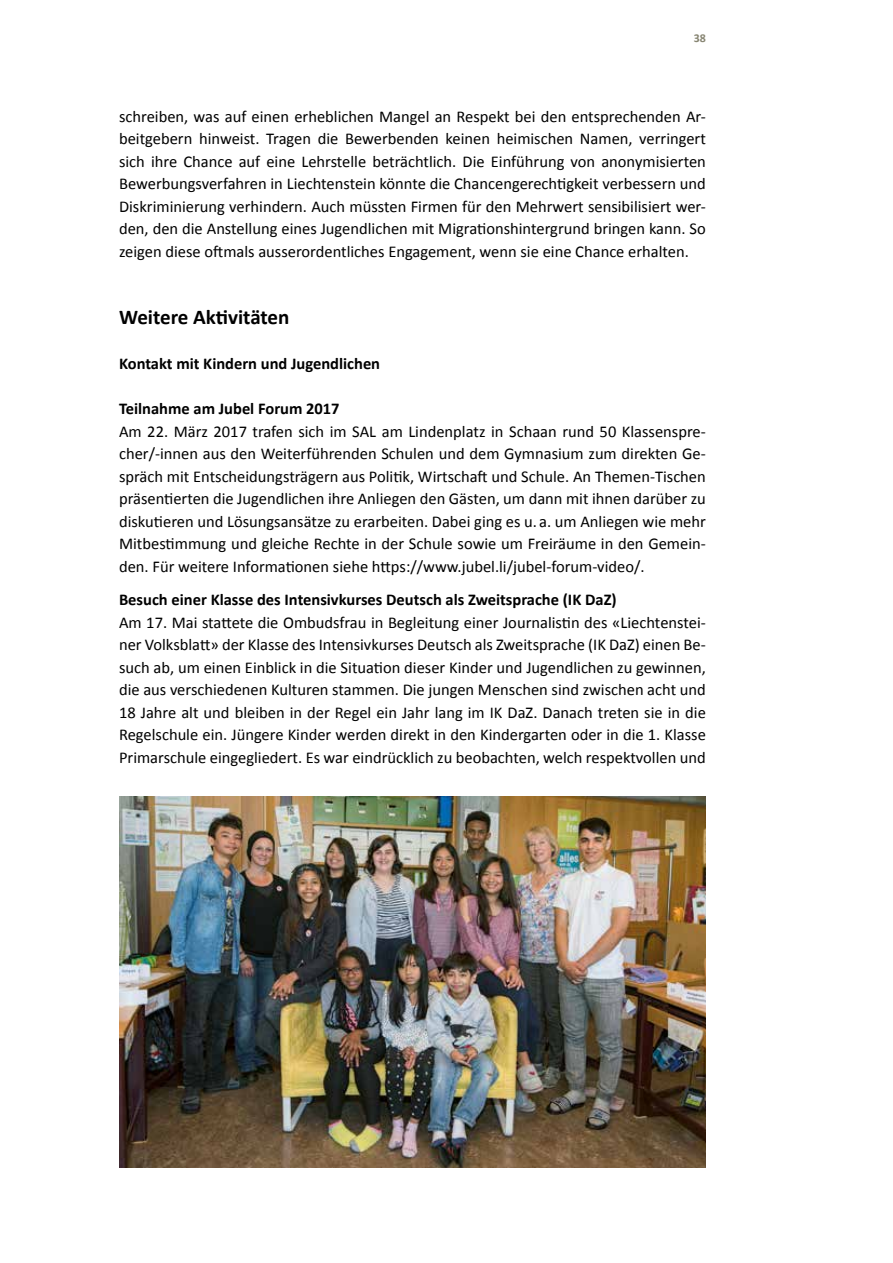
<style>
.page{position:relative;width:893px;height:1263px;background:#fff}
.page>*{position:absolute;margin:0;border:0;box-sizing:border-box;transform-origin:0 0}
.t1{font:700 21px "Calibri";color:#000}
.t2{font:16.5px/22.5px "Calibri";color:#000;text-align:justify}
.t3{font:700 16.5px "Calibri";color:#000}
.t4{font:700 12px "Calibri";color:#878572}
</style>
<div class="page">
<img style="left:119px;top:796px;width:587px;height:372px">
<p class="t4" style="left:694px;top:30px;width:14px">38</p>
<p class="t2" style="left:119px;top:104px;width:588px">schreiben, was auf einen erheblichen Mangel an Respekt bei den entsprechenden Ar&shy;beitgebern hinweist. Tragen die Bewerbenden keinen heimischen Namen, verringert sich ihre Chance auf eine Lehrstelle beträchtlich. Die Einführung von anonymisierten Bewerbungsverfahren in Liechtenstein könnte die Chancengerechtigkeit verbessern und Diskriminierung verhindern. Auch müssten Firmen für den Mehrwert sensibilisiert wer&shy;den, den die Anstellung eines Jugendlichen mit Migrationshintergrund bringen kann. So zeigen diese oftmals ausserordentliches Engagement, wenn sie eine Chance erhalten.</p>
<p class="t1" style="left:119px;top:304px;width:172px">Weitere Aktivitäten</p>
<p class="t3" style="left:119px;top:353px;width:263px">Kontakt mit Kindern und Jugendlichen</p>
<p class="t3" style="left:119px;top:398px;width:222px">Teilnahme am Jubel Forum 2017</p>
<p class="t2" style="left:119px;top:419px;width:588px">Am 22. März 2017 trafen sich im SAL am Lindenplatz in Schaan rund 50 Klassenspre&shy;cher/-innen aus den Weiterführenden Schulen und dem Gymnasium zum direkten Ge&shy;spräch mit Entscheidungsträgern aus Politik, Wirtschaft und Schule. An Themen-Tischen präsentierten die Jugendlichen ihre Anliegen den Gästen, um dann mit ihnen darüber zu diskutieren und Lösungsansätze zu erarbeiten. Dabei ging es u. a. um Anliegen wie mehr Mitbestimmung und gleiche Rechte in der Schule sowie um Freiräume in den Gemein&shy;den. Für weitere Informationen siehe https://www.jubel.li/jubel-forum-video/.</p>
<p class="t3" style="left:119px;top:590px;width:499px">Besuch einer Klasse des Intensivkurses Deutsch als Zweitsprache (IK DaZ)</p>
<p class="t2" style="left:119px;top:610px;width:588px">Am 17. Mai stattete die Ombudsfrau in Begleitung einer Journalistin des «Liechtenstei&shy;ner Volksblatt» der Klasse des Intensivkurses Deutsch als Zweitsprache (IK DaZ) einen Be&shy;such ab, um einen Einblick in die Situation dieser Kinder und Jugendlichen zu gewinnen, die aus verschiedenen Kulturen stammen. Die jungen Menschen sind zwischen acht und 18 Jahre alt und bleiben in der Regel ein Jahr lang im IK DaZ. Danach treten sie in die Regelschule ein. Jüngere Kinder werden direkt in den Kindergarten oder in die 1. Klasse Primarschule eingegliedert. Es war eindrücklich zu beobachten, welch respektvollen und</p>
</div>
